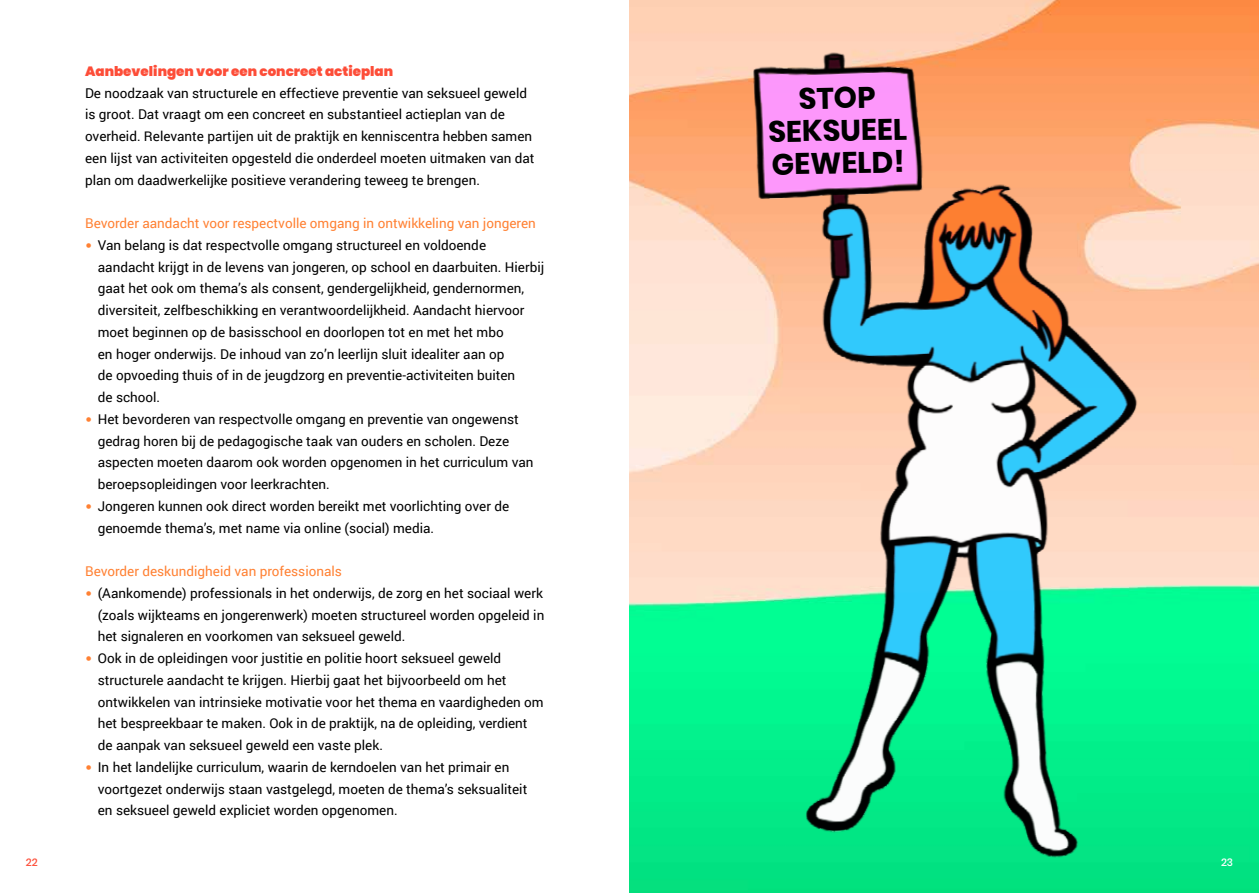
<style>
.page{position:relative;width:1259px;height:893px;background:#fff}
.page>*{position:absolute;margin:0;border:0;box-sizing:border-box;transform-origin:0 0}
.t1{font:700 29.7px/32.5px "Poppins";color:#000;text-align:center}
.t2{font:13.5px/21.8px "Roboto";color:#000}
.t3{font:13.5px "Roboto";color:#ff8133}
.t4{font:900 13.5px "Poppins";color:#fd4d38}
.t5{font:500 10.5px "Poppins";color:#fd4d38}
.t6{font:500 10.5px "Poppins";color:#fff}
.s1{font-family:"Poppins";font-weight:900;color:#ff8133}
</style>
<div class="page">
<img style="left:629px;top:0;width:630px;height:893px">
<img style="left:736px;top:0;width:442px;height:885px">
<p class="t5" style="left:26px;top:856px;width:13px">22</p>
<p class="t4" style="left:85px;top:63px;width:309px">Aanbevelingen voor een concreet actieplan</p>
<p class="t2" style="left:85px;top:81px;width:451px">De noodzaak van structurele en effectieve preventie van seksueel geweld is groot. Dat vraagt om een concreet en substantieel actieplan van de overheid. Relevante partijen uit de praktijk en kenniscentra hebben samen een lijst van activiteiten opgesteld die onderdeel moeten uitmaken van dat plan om daadwerkelijke positieve verandering teweeg te brengen.</p>
<p class="t3" style="left:85px;top:214px;width:452px">Bevorder aandacht voor respectvolle omgang in ontwikkeling van jongeren</p>
<p class="t2" style="left:98px;top:234px;width:448px;text-indent:-13px"><span class="s1">•</span> Van belang is dat respectvolle omgang structureel en voldoende aandacht krijgt in de levens van jongeren, op school en daarbuiten. Hierbij gaat het ook om thema’s als consent, gendergelijkheid, gendernormen, diversiteit, zelfbeschikking en verantwoordelijkheid. Aandacht hiervoor moet beginnen op de basisschool en doorlopen tot en met het mbo<br>en hoger onderwijs. De inhoud van zo’n leerlijn sluit idealiter aan op<br>de opvoeding thuis of in de jeugdzorg en preventie-activiteiten buiten<br>de school.</p>
<p class="t2" style="left:98px;top:408px;width:437px;text-indent:-13px"><span class="s1">•</span> Het bevorderen van respectvolle omgang en preventie van ongewenst gedrag horen bij de pedagogische taak van ouders en scholen. Deze aspecten moeten daarom ook worden opgenomen in het curriculum van beroepsopleidingen voor leerkrachten.</p>
<p class="t2" style="left:98px;top:495px;width:413px;text-indent:-13px"><span class="s1">•</span> Jongeren kunnen ook direct worden bereikt met voorlichting over de genoemde thema’s, met name via online (social) media.</p>
<p class="t3" style="left:85px;top:562px;width:258px">Bevorder deskundigheid van professionals</p>
<p class="t2" style="left:98px;top:582px;width:448px;text-align:justify;text-indent:-13px"><span class="s1">•</span> (Aankomende) professionals in het onderwijs, de zorg en het sociaal werk (zoals wijkteams en jongerenwerk) moeten structureel worden opgeleid in het signaleren en voorkomen van seksueel geweld.</p>
<p class="t2" style="left:98px;top:647px;width:447px;text-indent:-13px"><span class="s1">•</span> Ook in de opleidingen voor justitie en politie hoort seksueel geweld structurele aandacht te krijgen. Hierbij gaat het bijvoorbeeld om het ontwikkelen van intrinsieke motivatie voor het thema en vaardigheden om het bespreekbaar te maken. Ook in de praktijk, na de opleiding, verdient de aanpak van seksueel geweld een vaste plek.</p>
<p class="t2" style="left:98px;top:756px;width:431px;text-indent:-13px"><span class="s1">•</span> In het landelijke curriculum, waarin de kerndoelen van het primair en voortgezet onderwijs staan vastgelegd, moeten de thema’s seksualiteit en seksueel geweld expliciet worden opgenomen.</p>
<h1 class="t1" style="left:767px;top:83px;width:140px;rotate:-1deg">STOP<br>SEKSUEEL<br>GEWELD!</h1>
<p class="t6" style="left:1221px;top:856px;width:14px">23</p>
</div>
